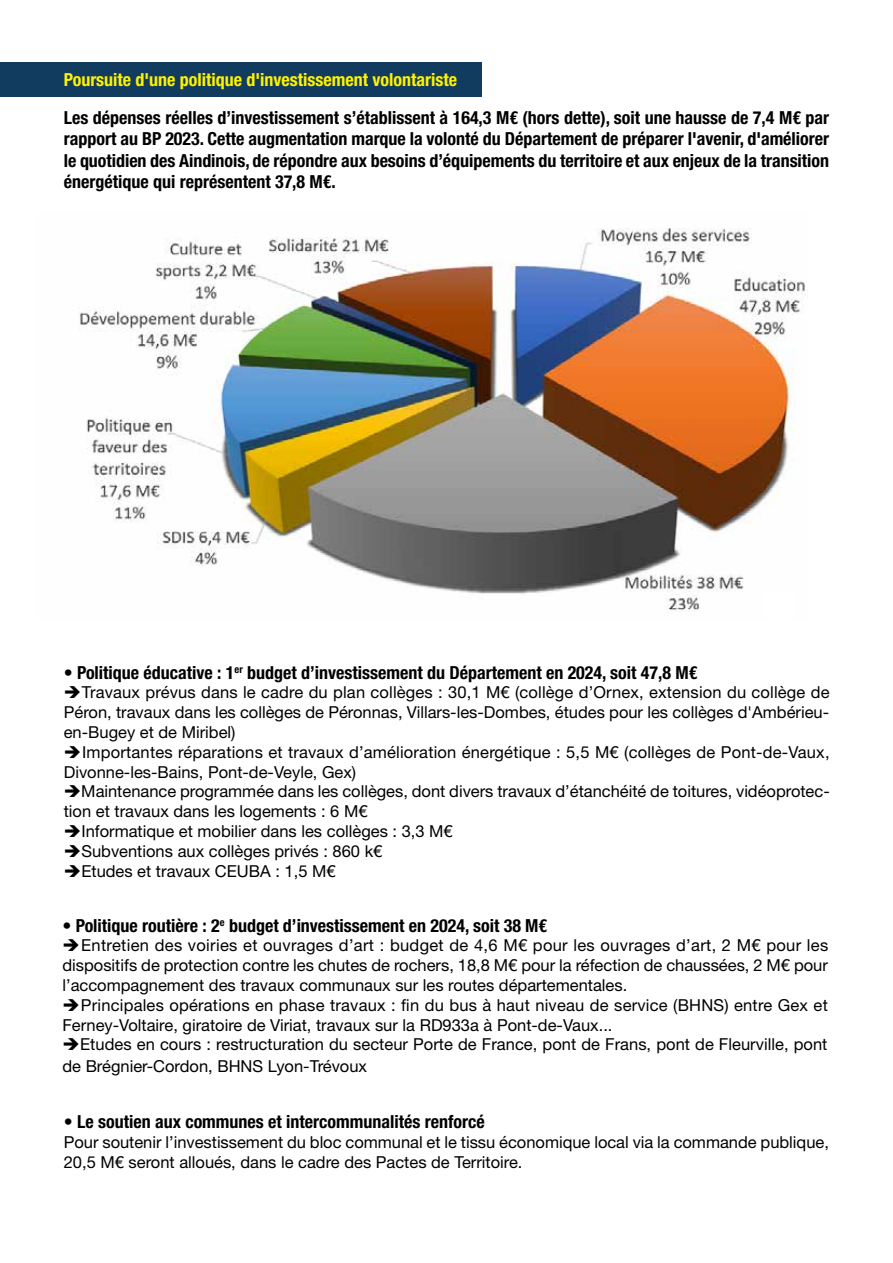
<style>
.page{position:relative;width:893px;height:1263px;background:#fff}
.page>*{position:absolute;margin:0;border:0;box-sizing:border-box;transform-origin:0 0}
.t1{font:700 condensed 18px/21.6px "Helvetica Neue LT Pro";color:#000;text-align:justify}
.t2{font:700 condensed 18px "Helvetica Neue LT Pro";color:#fff200}
.t3{font:16.5px/19.8px "Helvetica Neue LT Pro";color:#000}
</style>
<div class="page">
<div style="left:0;top:63px;width:482px;height:34px;background:#123c5f"></div>
<img style="left:78px;top:228px;width:728px;height:383px">
<div style="left:764px;top:592px;width:30px;height:24px;background:#fff"></div>
<p class="t2" style="left:64px;top:68px;width:395px">Poursuite d'une politique d'investissement volontariste</p>
<p class="t1" style="left:64px;top:106px;width:767px">Les dépenses réelles d’investissement s’établissent à 164,3 M€ (hors dette), soit une hausse de 7,4 M€ par rapport au BP 2023. Cette augmentation marque la volonté du Département de préparer l'avenir, d'améliorer le quotidien des Aindinois, de répondre aux besoins d’équipements du territoire et aux enjeux de la transition énergétique qui représentent 37,8 M€.</p>
<p class="t1" style="left:64px;top:661px;width:635px">• Politique éducative : 1<sup>er</sup> budget d’investissement du Département en 2024, soit 47,8 M€</p>
<p class="t3" style="left:64px;top:682px;width:767px;text-align:justify">➔Travaux prévus dans le cadre du plan collèges : 30,1 M€ (collège d’Ornex, extension du collège de Péron, travaux dans les collèges de Péronnas, Villars-les-Dombes, études pour les collèges d'Ambérieu&shy;en-Bugey et de Miribel)</p>
<p class="t3" style="left:64px;top:742px;width:767px">➔Importantes réparations et travaux d’amélioration énergétique : 5,5 M€ (collèges de Pont-de-Vaux,<br>Divonne-les-Bains, Pont-de-Veyle, Gex)</p>
<p class="t3" style="left:64px;top:781px;width:767px">➔Maintenance programmée dans les collèges, dont divers travaux d’étanchéité de toitures, vidéoprotec&shy;tion et travaux dans les logements : 6 M€</p>
<p class="t3" style="left:64px;top:821px;width:390px">➔Informatique et mobilier dans les collèges : 3,3 M€</p>
<p class="t3" style="left:64px;top:841px;width:320px">➔Subventions aux collèges privés : 860 k€</p>
<p class="t3" style="left:64px;top:860px;width:273px">➔Etudes et travaux CEUBA : 1,5 M€</p>
<p class="t1" style="left:62px;top:914px;width:486px">• Politique routière : 2<sup>e</sup> budget d’investissement en 2024, soit 38 M€</p>
<p class="t3" style="left:62px;top:935px;width:767px;text-align:justify">➔Entretien des voiries et ouvrages d’art : budget de 4,6 M€ pour les ouvrages d’art, 2 M€ pour les dispositifs de protection contre les chutes de rochers, 18,8 M€ pour la réfection de chaussées, 2 M€ pour l’accompagnement des travaux communaux sur les routes départementales.</p>
<p class="t3" style="left:62px;top:995px;width:767px">➔Principales opérations en phase travaux : fin du bus à haut niveau de service (BHNS) entre Gex et<br>Ferney-Voltaire, giratoire de Viriat, travaux sur la RD933a à Pont-de-Vaux...</p>
<p class="t3" style="left:62px;top:1033px;width:766px;line-height:21.6px">➔Etudes en cours : restructuration du secteur Porte de France, pont de Frans, pont de Fleurville, pont de Brégnier-Cordon, BHNS Lyon-Trévoux</p>
<p class="t1" style="left:64px;top:1111px;width:422px">• Le soutien aux communes et intercommunalités renforcé</p>
<p class="t3" style="left:64px;top:1132px;width:767px">Pour soutenir l’investissement du bloc communal et le tissu économique local via la commande publique,<br>20,5 M€ seront alloués, dans le cadre des Pactes de Territoire.</p>
</div>
